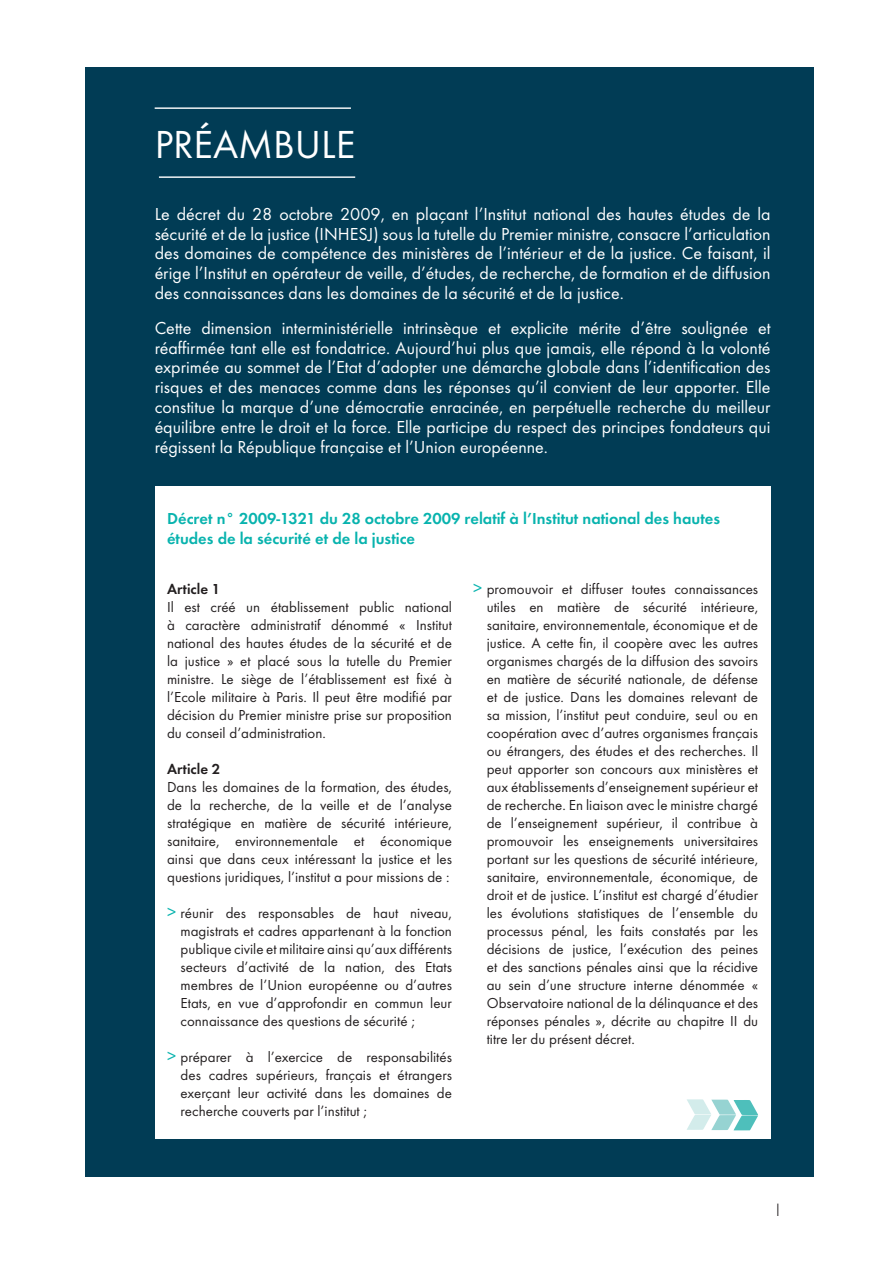
<style>
.page{position:relative;width:893px;height:1263px;background:#fff}
.page>*{position:absolute;margin:0;border:0;box-sizing:border-box;transform-origin:0 0}
.t1{font:40.5px "Function";color:#fff}
.t2{font:18px/19.8px "Function";color:#fff;text-align:justify}
.t3{font:300 18px "Gill Sans";color:#231f20}
.t4{font:700 16.5px/19.8px "Function";color:#08b3ae}
.t5{font:15px/18px "Function";color:#231f20;text-align:justify}
.t6{font:700 15px "Function";color:#231f20}
.s1{font-size:18px;color:#08b3ae}
</style>
<div class="page">
<div style="left:85px;top:67px;width:728px;height:1110px;background:#013c55"></div>
<hr style="left:155px;top:107px;width:196px;height:2px;background:#fff">
<hr style="left:159px;top:176px;width:196px;height:2px;background:#fff">
<div style="left:155px;top:486px;width:616px;height:652px;background:#fff"></div>
<svg style="left:687px;top:1099px;width:71px;height:31px"></svg>
<h1 class="t1" style="left:155px;top:121px;width:202px">PRÉAMBULE</h1>
<p class="t2" style="left:155px;top:204px;width:617px">Le décret du 28 octobre 2009, en plaçant l’Institut national des hautes études de la sécurité et de la justice (INHESJ) sous la tutelle du Premier ministre, consacre l’articulation des domaines de compétence des ministères de l’intérieur et de la justice. Ce faisant, il érige l’Institut en opérateur de veille, d’études, de recherche, de formation et de diffusion des connaissances dans les domaines de la sécurité et de la justice.</p>
<p class="t2" style="left:155px;top:318px;width:617px">Cette dimension interministérielle intrinsèque et explicite mérite d’être soulignée et réaffirmée tant elle est fondatrice. Aujourd’hui plus que jamais, elle répond à la volonté exprimée au sommet de l’Etat d’adopter une démarche globale dans l’identification des risques et des menaces comme dans les réponses qu’il convient de leur apporter. Elle constitue la marque d’une démocratie enracinée, en perpétuelle recherche du meilleur équilibre entre le droit et la force. Elle participe du respect des principes fondateurs qui régissent la République française et l’Union européenne.</p>
<p class="t4" style="left:167px;top:509px;width:554px">Décret n° 2009-1321 du 28 octobre 2009 relatif à l’Institut national des hautes études de la sécurité et de la justice</p>
<p class="t6" style="left:167px;top:580px;width:55px">Article 1</p>
<p class="t5" style="left:167px;top:598px;width:286px">Il est créé un établissement public national à caractère administratif dénommé « Institut national des hautes études de la sécurité et de la justice » et placé sous la tutelle du Premier ministre. Le siège de l’établissement est fixé à l’Ecole militaire à Paris. Il peut être modifié par décision du Premier ministre prise sur proposition du conseil d’administration.</p>
<p class="t6" style="left:167px;top:760px;width:55px">Article 2</p>
<p class="t5" style="left:167px;top:778px;width:286px">Dans les domaines de la formation, des études, de la recherche, de la veille et de l’analyse stratégique en matière de sécurité intérieure, sanitaire, environnementale et économique ainsi que dans ceux intéressant la justice et les questions juridiques, l’institut a pour missions de :</p>
<p class="t5" style="left:181px;top:904px;width:273px;text-indent:-14px"><span class="s1">&gt;</span> réunir des responsables de haut niveau, magistrats et cadres appartenant à la fonction publique civile et militaire ainsi qu’aux différents secteurs d’activité de la nation, des Etats membres de l’Union européenne ou d’autres Etats, en vue d’approfondir en commun leur connaissance des questions de sécurité ;</p>
<p class="t5" style="left:181px;top:1048px;width:273px;text-indent:-14px"><span class="s1">&gt;</span> préparer à l’exercice de responsabilités des cadres supérieurs, français et étrangers exerçant leur activité dans les domaines de recherche couverts par l’institut ;</p>
<p class="t5" style="left:487px;top:580px;width:273px;text-indent:-14px"><span class="s1">&gt;</span> promouvoir et diffuser toutes connaissances utiles en matière de sécurité intérieure, sanitaire, environnementale, économique et de justice. A cette fin, il coopère avec les autres organismes chargés de la diffusion des savoirs en matière de sécurité nationale, de défense et de justice. Dans les domaines relevant de sa mission, l’institut peut conduire, seul ou en coopération avec d’autres organismes français ou étrangers, des études et des recherches. Il peut apporter son concours aux ministères et aux établissements d’enseignement supérieur et de recherche. En liaison avec le ministre chargé de l’enseignement supérieur, il contribue à promouvoir les enseignements universitaires portant sur les questions de sécurité intérieure, sanitaire, environnementale, économique, de droit et de justice. L’institut est chargé d’étudier les évolutions statistiques de l’ensemble du processus pénal, les faits constatés par les décisions de justice, l’exécution des peines et des sanctions pénales ainsi que la récidive au sein d’une structure interne dénommée « Observatoire national de la délinquance et des réponses pénales », décrite au chapitre II du titre Ier du présent décret.</p>
<p class="t3" style="left:773px;top:1199px;width:10px">1</p>
</div>
